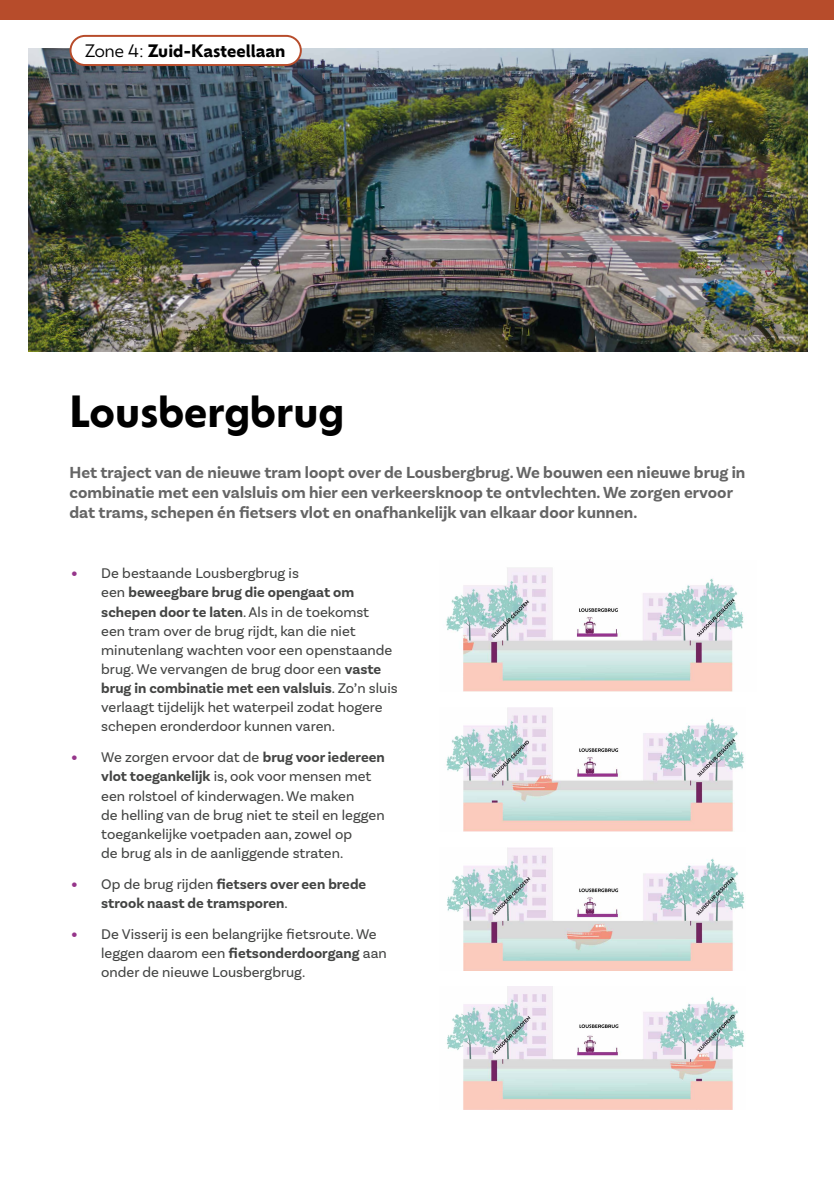
<style>
.page{position:relative;width:834px;height:1179px;background:#fff}
.page>*{position:absolute;margin:0;border:0;box-sizing:border-box;transform-origin:0 0}
.t1{font:700 42px "Ofelia Display";color:#000}
.t2{font:700 16.8px/20.2px "Basic Sans";color:#656565}
.t3{font:700 16.8px "Ofelia Display";color:#000}
.t4{font:14.7px/19.1px "Basic Sans";color:#434443}
.t5{font:700 14.7px/19.1px "Basic Sans";color:#434443}
.s1{font-weight:400}
.s2{font-weight:900;color:#96368b}
.s3{font-weight:700}
</style>
<div class="page">
<img style="left:29px;top:48px;width:778px;height:303px">
<img style="left:446px;top:567px;width:298px;height:124px">
<img style="left:446px;top:707px;width:298px;height:124px">
<img style="left:447px;top:847px;width:298px;height:124px">
<img style="left:447px;top:987px;width:298px;height:122px">
<div style="left:0;top:0;width:833px;height:20px;background:#b74c2b"></div>
<div style="left:70px;top:36px;width:231px;height:29px;background:#fff;border-radius:15px"></div>
<div style="left:69px;top:35px;width:233px;height:31px;border:2px solid #b74c2b;border-radius:15px"></div>
<p class="t3" style="left:85px;top:39px;width:202px"><span class="s1">Zone 4:</span> Zuid-Kasteellaan</p>
<h1 class="t1" style="left:69px;top:380px;width:276px">Lousberg brug</h1>
<p class="t2" style="left:69px;top:462px;width:677px">Het traject van de nieuwe tram loopt over de Lousbergbrug. We bouwen een nieuwe brug in combinatie met een valsluis om hier een verkeersknoop te ontvlechten. We zorgen ervoor dat trams, schepen én fietsers vlot en onafhankelijk van elkaar door kunnen.</p>
<p class="t4" style="left:101px;top:564px;width:298px;text-indent:-30px"><span class="s2">•</span> De bestaande Lousbergbrug is<br>een <span class="s3">beweegbare brug die opengaat om schepen door te laten</span>. Als in de toekomst<br>een tram over de brug rijdt, kan die niet minutenlang wachten voor een openstaande brug. We vervangen de brug door een <span class="s3">vaste brug in combinatie met een valsluis</span>. Zo’n sluis verlaagt tijdelijk het waterpeil zodat hogere schepen eronderdoor kunnen varen.</p>
<p class="t4" style="left:101px;top:747px;width:285px;text-indent:-30px"><span class="s2">•</span> We zorgen ervoor dat de <span class="s3">brug voor iedereen vlot toegankelijk</span> is, ook voor mensen met een rolstoel of kinderwagen. We maken<br>de helling van de brug niet te steil en leggen toegankelijke voetpaden aan, zowel op<br>de brug als in de aanliggende straten.</p>
<p class="t5" style="left:101px;top:874px;width:266px;text-indent:-30px"><span class="s2">•</span> <span class="s1">Op de brug rijden</span> fietsers over een brede strook naast de tramsporen<span class="s1">.</span></p>
<p class="t4" style="left:101px;top:924px;width:287px;text-indent:-30px"><span class="s2">•</span> De Visserij is een belangrijke fietsroute. We leggen daarom een <span class="s3">fietsonderdoorgang</span> aan onder de nieuwe Lousbergbrug.</p>
</div>
